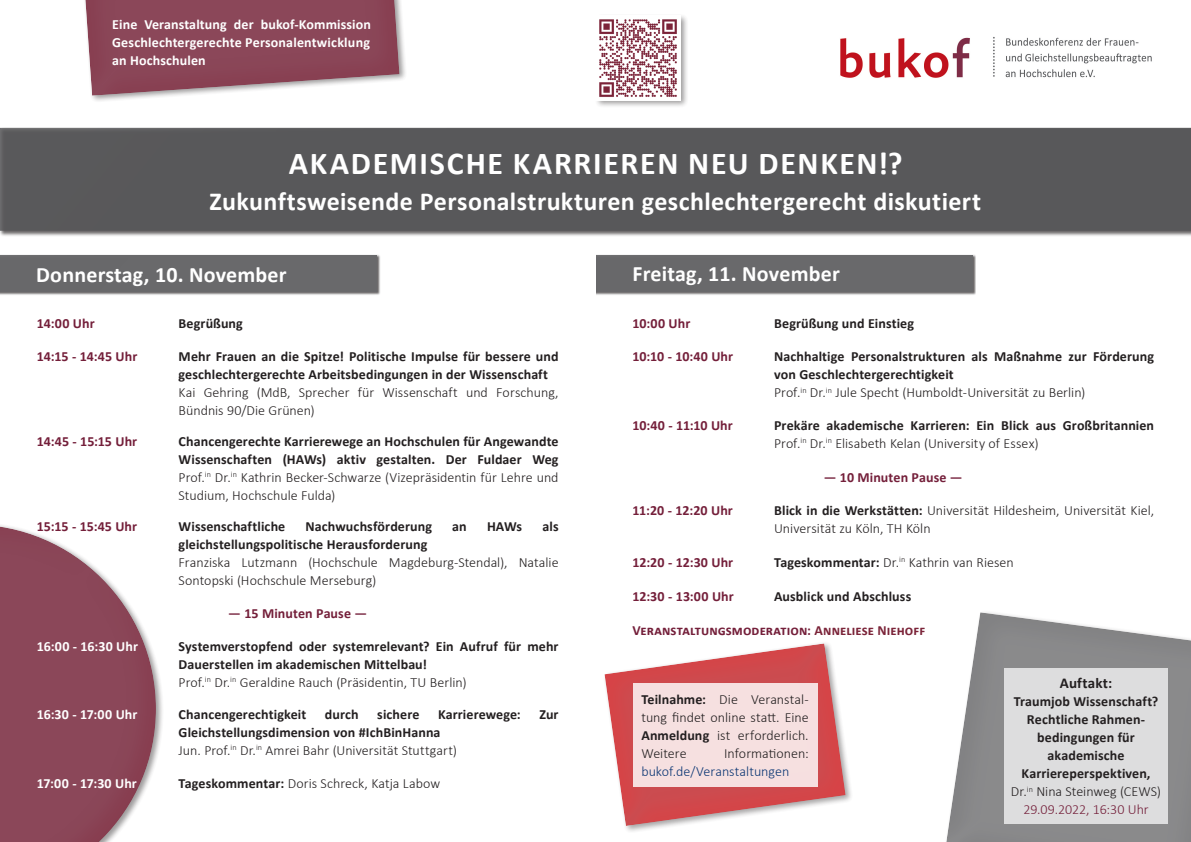
<style>
.page{position:relative;width:1191px;height:842px;background:#fff}
.page>*{position:absolute;margin:0;border:0;box-sizing:border-box;transform-origin:0 0}
.Überschrift_1{font:700 32px "Calibri";letter-spacing:.05em;color:#fff}
.Überschrift_1-2{font:700 26px "Calibri";letter-spacing:.015em;color:#fff}
.Überschrift_1-3{font:700 22px "Calibri";letter-spacing:.01em;color:#fff}
.t1{font:700 15px "Calibri";letter-spacing:.01em;color:#231f20}
.Normaler_Text_Standa{font:700 14px/18px "Calibri";letter-spacing:.01em;color:#231f20}
.Normaler_Text_Standa-2{font:300 14px/18px "Calibri";color:#231f20}
.Normaler_Text_Standa-3{font:700 14px "Calibri";letter-spacing:.005em;color:#741f3a}
.Normaler_Text_Standa-4{font:700 14px/18px "Calibri";letter-spacing:.01em;color:#fff}
.Anmeldekasten{font:300 14px/18px "Calibri";color:#231f20}
.Anmeldekasten-2{font:300 14px "Calibri";color:#0b3674}
.t2{font:300 14px "Calibri";color:#741f3a}
.s1{font-weight:700}
.s2{color:#7b2439}
</style>
<div class="page">
<div style="left:589px;top:254px;width:387px;height:41px;background:#231f20;opacity:.7"></div>
<div style="left:590px;top:255px;width:382px;height:37px;background:#69696b"></div>
<div style="left:570px;top:247px;width:25px;height:62px;background:#fff"></div>
<div style="left:0;top:521px;width:164px;height:321px;background:#231f20;opacity:.5"></div>
<div style="left:0;top:524px;width:156px;height:318px;background:#741f3a;opacity:.3"></div>
<div style="left:0;top:254px;width:380px;height:41px;background:#231f20;opacity:.7"></div>
<div style="left:0;top:255px;width:377px;height:37px;background:#69696b"></div>
<div style="left:0;top:127px;width:1191px;height:110px;background:#231f20;opacity:.7"></div>
<div style="left:0;top:128px;width:1191px;height:103px;background:#58585a;border:1px solid #58585a"></div>
<img style="left:840px;top:37px;width:312px;height:41px">
<div style="left:82px;top:0;width:326px;height:103px;background:#231f20;opacity:.5"></div>
<svg style="left:83px;top:0;width:317px;height:97px;background:#985d6c"></svg>
<div style="left:594px;top:13px;width:95px;height:95px;background:#231f20;opacity:.5"></div>
<div style="left:594px;top:16px;width:86px;height:86px;background:#fff"></div>
<img style="left:599px;top:19px;width:78px;height:78px">
<div style="left:602px;top:641px;width:252px;height:193px;background:#231f20;opacity:.5"></div>
<svg style="left:603px;top:643px;width:242px;height:183px;fill:#d44b4f"></svg>
<div style="left:633px;top:683px;width:184px;height:103px;background:#f6e0e0"></div>
<svg style="left:946px;top:612px;width:245px;height:230px;fill:#8a8a8b"></svg>
<div style="left:1004px;top:668px;width:164px;height:155px;background:#ddddde"></div>
<p class="Normaler_Text_Standa-4" style="left:112px;top:15px;width:260px">Eine Veranstaltung der bukof-Kommission<br>Geschlechtergerechte Personalentwicklung</p>
<p class="Normaler_Text_Standa-4" style="left:112px;top:51px;width:95px">an Hochschulen</p>
<p class="Überschrift_1" style="left:289px;top:140px;width:615px">AKADEMISCHE KARRIEREN NEU DENKEN!?</p>
<p class="Überschrift_1-2" style="left:210px;top:183px;width:773px">Zukunftsweisende Personalstrukturen geschlechtergerecht diskutiert</p>
<p class="Überschrift_1-3" style="left:36px;top:259px;width:252px">Donnerstag, 10. November</p>
<p class="Normaler_Text_Standa-3" style="left:37px;top:314px;width:59px">14:00 Uhr</p>
<p class="Normaler_Text_Standa" style="left:179px;top:315px;width:66px">Begrüßung</p>
<p class="Normaler_Text_Standa-3" style="left:37px;top:346px;width:102px">14:15 - 14:45 Uhr</p>
<p class="Normaler_Text_Standa" style="left:179px;top:347px;width:381px">Mehr Frauen an die Spitze! Politische Impulse für bessere und geschlechtergerechte Arbeitsbedingungen in der Wissenschaft</p>
<p class="Normaler_Text_Standa-2" style="left:179px;top:383px;width:381px">Kai Gehring (MdB, Sprecher für Wissenschaft und Forschung,<br>Bündnis 90/Die Grünen)</p>
<p class="Normaler_Text_Standa-3" style="left:37px;top:431px;width:102px">14:45 - 15:15 Uhr</p>
<p class="Normaler_Text_Standa" style="left:179px;top:432px;width:381px">Chancengerechte Karrierewege an Hochschulen für Angewandte<br>Wissenschaften (HAWs) aktiv gestalten. Der Fuldaer Weg</p>
<p class="Normaler_Text_Standa-2" style="left:179px;top:468px;width:381px">Prof.<sup>in</sup> Dr.<sup>in</sup> Kathrin Becker-Schwarze (Vizepräsidentin für Lehre und<br>Studium, Hochschule Fulda)</p>
<p class="Normaler_Text_Standa-3" style="left:37px;top:516px;width:102px">15:15 - 15:45 Uhr</p>
<p class="Normaler_Text_Standa" style="left:179px;top:517px;width:108px">Wissenschaftliche</p>
<p class="Normaler_Text_Standa" style="left:305px;top:517px;width:128px">Nachwuchsförderung</p>
<p class="Normaler_Text_Standa" style="left:452px;top:517px;width:16px">an</p>
<p class="Normaler_Text_Standa" style="left:487px;top:517px;width:37px">HAWs</p>
<p class="Normaler_Text_Standa" style="left:542px;top:517px;width:18px">als</p>
<p class="Normaler_Text_Standa" style="left:179px;top:535px;width:250px">gleichstellungspolitische Herausforderung</p>
<p class="Normaler_Text_Standa-2" style="left:179px;top:553px;width:381px">Franziska Lutzmann (Hochschule Magdeburg-Stendal), Natalie<br>Sontopski (Hochschule Merseburg)</p>
<p class="Normaler_Text_Standa-3" style="left:228px;top:603px;width:140px">— 15 Minuten Pause —</p>
<p class="Normaler_Text_Standa-4" style="left:37px;top:637px;width:103px">16:00 - 16:30 Uhr</p>
<p class="Normaler_Text_Standa" style="left:179px;top:637px;width:381px">Systemverstopfend oder systemrelevant? Ein Aufruf für mehr</p>
<p class="Normaler_Text_Standa" style="left:179px;top:655px;width:250px">Dauerstellen im akademischen Mittelbau!</p>
<p class="Normaler_Text_Standa-2" style="left:179px;top:673px;width:289px">Prof.<sup>in</sup> Dr.<sup>in</sup> Geraldine Rauch (Präsidentin, TU Berlin)</p>
<p class="Normaler_Text_Standa-4" style="left:37px;top:705px;width:102px">16:30 - 17:00 Uhr</p>
<p class="Normaler_Text_Standa" style="left:179px;top:705px;width:129px">Chancengerechtigkeit</p>
<p class="Normaler_Text_Standa" style="left:325px;top:705px;width:35px">durch</p>
<p class="Normaler_Text_Standa" style="left:377px;top:705px;width:44px">sichere</p>
<p class="Normaler_Text_Standa" style="left:438px;top:705px;width:84px">Karrierewege:</p>
<p class="Normaler_Text_Standa" style="left:539px;top:705px;width:21px">Zur</p>
<p class="Normaler_Text_Standa" style="left:179px;top:723px;width:263px">Gleichstellungsdimension von #IchBinHanna</p>
<p class="Normaler_Text_Standa-2" style="left:179px;top:741px;width:280px">Jun. Prof.<sup>in</sup> Dr.<sup>in</sup> Amrei Bahr (Universität Stuttgart)</p>
<p class="Normaler_Text_Standa-4" style="left:37px;top:774px;width:102px">17:00 - 17:30 Uhr</p>
<p class="Normaler_Text_Standa-2" style="left:179px;top:774px;width:263px"><span class="s1">Tageskommentar:</span> Doris Schreck, Katja Labow</p>
<p class="Überschrift_1-3" style="left:632px;top:259px;width:209px">Freitag, 11. November</p>
<p class="Normaler_Text_Standa-3" style="left:632px;top:314px;width:60px">10:00 Uhr</p>
<p class="Normaler_Text_Standa" style="left:774px;top:315px;width:141px">Begrüßung und Einstieg</p>
<p class="Normaler_Text_Standa-3" style="left:632px;top:347px;width:102px">10:10 - 10:40 Uhr</p>
<p class="Normaler_Text_Standa" style="left:774px;top:348px;width:381px">Nachhaltige Personalstrukturen als Maßnahme zur Förderung</p>
<p class="Normaler_Text_Standa" style="left:774px;top:366px;width:181px">von Geschlechtergerechtigkeit</p>
<p class="Normaler_Text_Standa-2" style="left:774px;top:384px;width:313px">Prof.<sup>in</sup> Dr.<sup>in</sup> Jule Specht (Humboldt-Universität zu Berlin)</p>
<p class="Normaler_Text_Standa-3" style="left:632px;top:415px;width:102px">10:40 - 11:10 Uhr</p>
<p class="Normaler_Text_Standa" style="left:774px;top:416px;width:381px">Prekäre akademische Karrieren: Ein Blick aus Großbritannien</p>
<p class="Normaler_Text_Standa-2" style="left:774px;top:434px;width:266px">Prof.<sup>in</sup> Dr.<sup>in</sup> Elisabeth Kelan (University of Essex)</p>
<p class="Normaler_Text_Standa-3" style="left:824px;top:467px;width:140px">— 10 Minuten Pause —</p>
<p class="Normaler_Text_Standa-3" style="left:632px;top:500px;width:102px">11:20 - 12:20 Uhr</p>
<p class="Normaler_Text_Standa-2" style="left:774px;top:501px;width:381px"><span class="s1">Blick in die Werkstätten:</span> Universität Hildesheim, Universität Kiel,<br>Universität zu Köln, TH Köln</p>
<p class="Normaler_Text_Standa-3" style="left:632px;top:552px;width:102px">12:20 - 12:30 Uhr</p>
<p class="Normaler_Text_Standa-2" style="left:774px;top:553px;width:241px"><span class="s1">Tageskommentar:</span> Dr.<sup>in</sup> Kathrin van Riesen</p>
<p class="Normaler_Text_Standa-3" style="left:632px;top:586px;width:103px">12:30 - 13:00 Uhr</p>
<p class="Normaler_Text_Standa" style="left:774px;top:587px;width:139px">Ausblick und Abschluss</p>
<p class="Normaler_Text_Standa-3" style="left:632px;top:620px;width:294px">Veranstaltungsmoderation: <span class="s2">Anneliese Niehoff</span></p>
<p class="Anmeldekasten" style="left:641px;top:690px;width:169px"><span class="s1">Teilnahme:</span> Die Veranstal&shy;tung findet online statt. Eine</p>
<p class="Anmeldekasten" style="left:641px;top:726px;width:169px"><span class="s1">Anmeldung</span> ist erforderlich.</p>
<p class="Anmeldekasten" style="left:641px;top:744px;width:47px">Weitere</p>
<p class="Anmeldekasten" style="left:724px;top:744px;width:86px">Informationen:</p>
<p class="Anmeldekasten-2" style="left:641px;top:763px;width:149px">bukof.de/Veranstaltungen</p>
<p class="t1" style="left:1060px;top:673px;width:54px">Auftakt:</p>
<p class="Normaler_Text_Standa" style="left:1014px;top:692px;width:146px">Traumjob Wissenschaft?</p>
<p class="Normaler_Text_Standa" style="left:1027px;top:710px;width:120px;text-align:center">Rechtliche Rahmen&shy;bedingungen für</p>
<p class="Normaler_Text_Standa" style="left:1047px;top:746px;width:79px">akademische</p>
<p class="Normaler_Text_Standa" style="left:1021px;top:764px;width:130px">Karriereperspektiven,</p>
<p class="Normaler_Text_Standa-2" style="left:1011px;top:782px;width:152px">Dr.<sup>in</sup> Nina Steinweg (CEWS)</p>
<p class="t2" style="left:1023px;top:801px;width:127px">29.09.2022, 16:30 Uhr</p>
</div>
